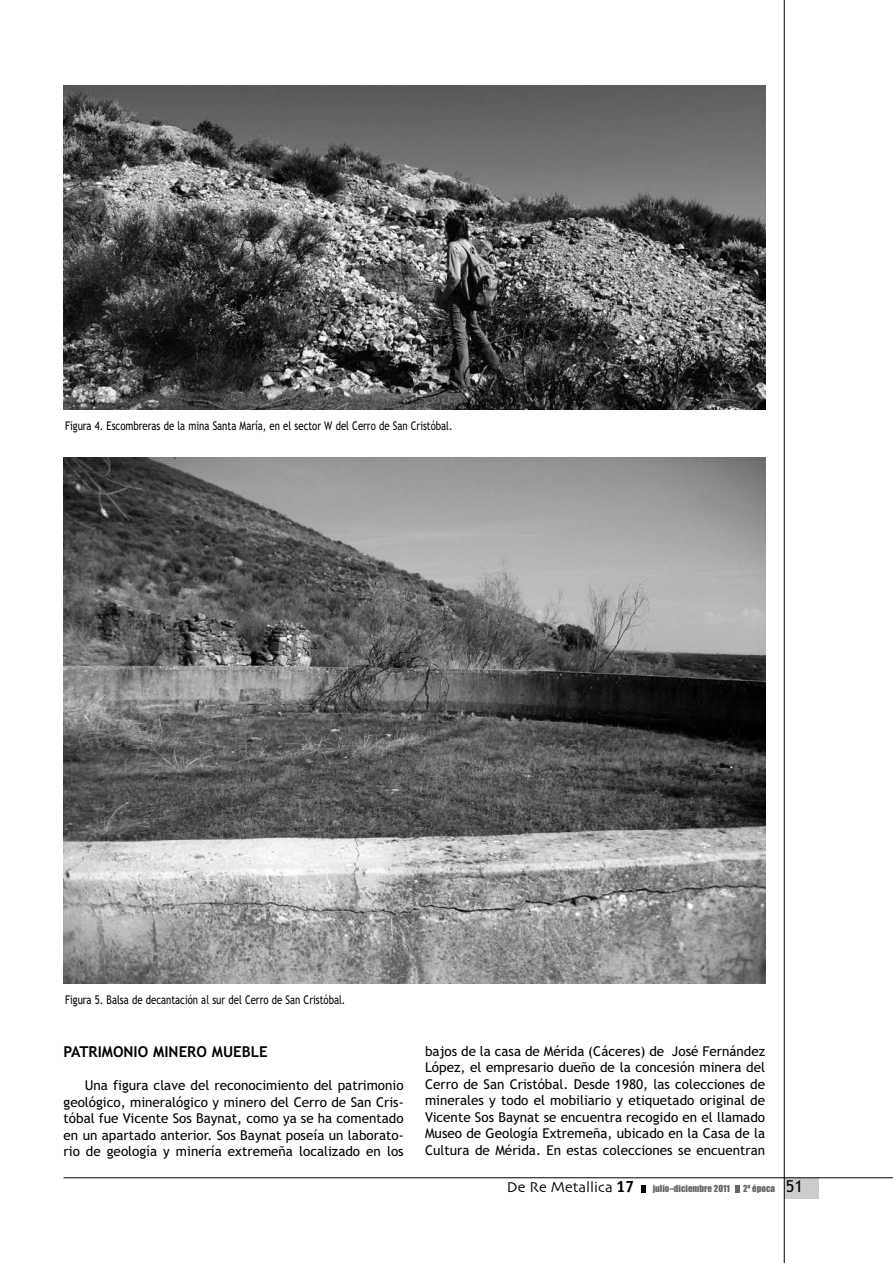
<style>
.page{position:relative;width:893px;height:1263px;background:#fff}
.page>*{position:absolute;margin:0;border:0;box-sizing:border-box;transform-origin:0 0}
.t1{font:16.5px "Trebuchet MS";color:#000}
.t2{font:700 15px "Trebuchet MS";color:#000}
.t3{font:13.5px/16.5px "Trebuchet MS";color:#000;text-align:justify}
.t4{font:12px "Trebuchet MS";color:#000;scale:.8 1}
.t5{font:9px "Impact";color:#666}
.s1{font-family:"Skia";font-size:15px;color:#000}
.s2{font-family:"Officina Sans";font-weight:700;font-size:16.5px;color:#000}
</style>
<div class="page">
<img style="left:64px;top:458px;width:702px;height:526px">
<img style="left:64px;top:85px;width:701px;height:325px">
<div style="left:784px;top:1178px;width:35px;height:20px;background:#ccc"></div>
<hr style="left:784px;top:0;width:1px;height:1263px;background:#000">
<hr style="left:64px;top:1177px;width:828px;height:1px;background:#000">
<svg style="left:735px;top:1185px;width:5px;height:7px"></svg>
<svg style="left:641px;top:1185px;width:5px;height:7px"></svg>
<p class="t4" style="left:65px;top:422px;width:486px">Figura 4. Escombreras de la mina Santa María, en el sector W del Cerro de San Cristóbal.</p>
<p class="t4" style="left:65px;top:995px;width:352px">Figura 5. Balsa de decantación al sur del Cerro de San Cristóbal.</p>
<p class="t2" style="left:64px;top:1043px;width:205px">PATRIMONIO MINERO MUEBLE</p>
<p class="t3" style="left:64px;top:1078px;width:342px;text-indent:21px">Una figura clave del reconocimiento del patrimonio geológico, mineralógico y minero del Cerro de San Cris&shy;tóbal fue Vicente Sos Baynat, como ya se ha comentado en un apartado anterior. Sos Baynat poseía un laborato&shy;rio de geología y minería extremeña localizado en los</p>
<p class="t3" style="left:425px;top:1044px;width:342px">bajos de la casa de Mérida (Cáceres) de José Fernández López, el empresario dueño de la concesión minera del Cerro de San Cristóbal. Desde 1980, las colecciones de minerales y todo el mobiliario y etiquetado original de Vicente Sos Baynat se encuentra recogido en el llamado Museo de Geología Extremeña, ubicado en la Casa de la Cultura de Mérida. En estas colecciones se encuentran</p>
<p class="t5" style="left:507px;top:1186px;width:225px"><span class="s1">De Re Metallica</span> <span class="s2">17</span> julio–diciembre 2011</p>
<p class="t5" style="left:743px;top:1186px;width:34px">2ª época</p>
<p class="t1" style="left:786px;top:1180px;width:19px">51</p>
</div>
